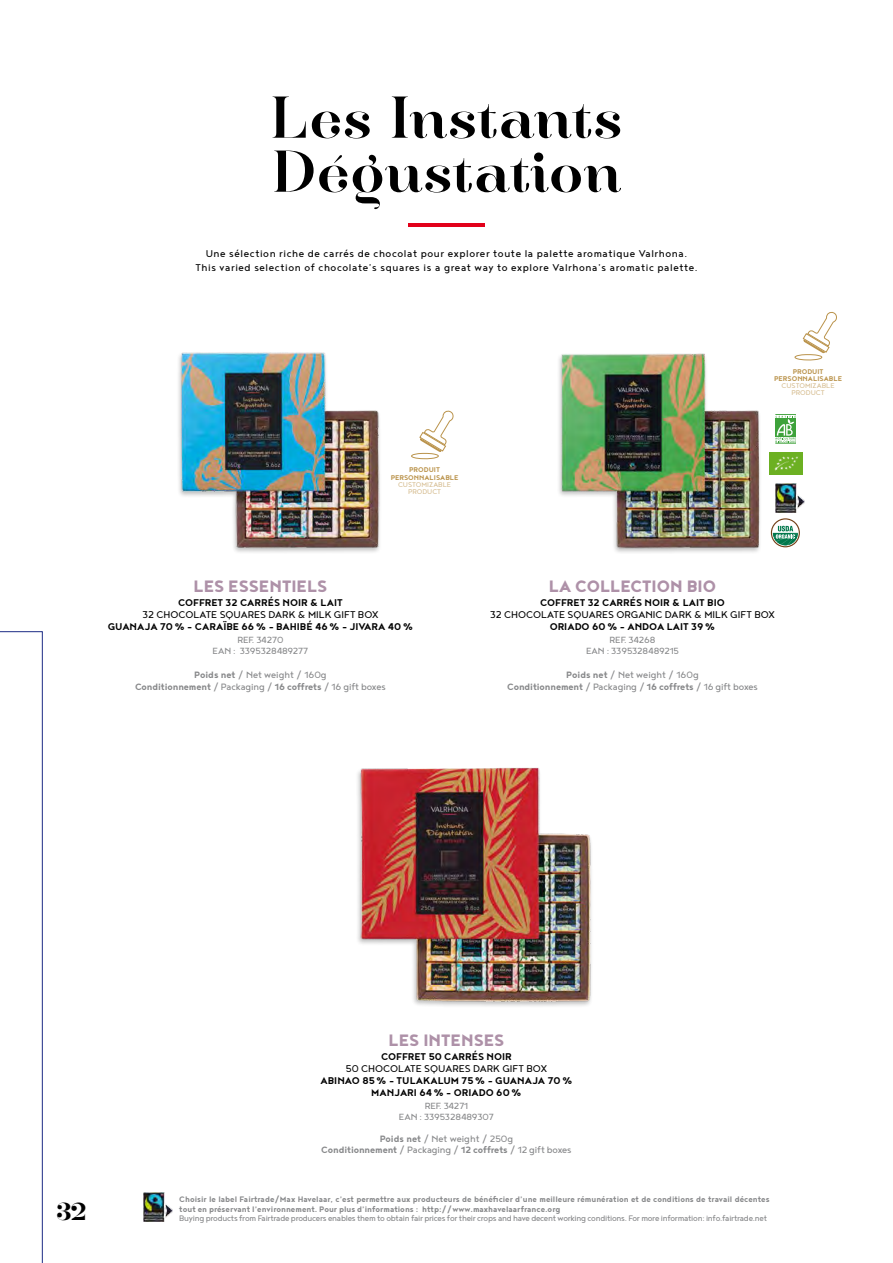
<style>
.page{position:relative;width:893px;height:1263px;background:#fff}
.page>*{position:absolute;margin:0;border:0;box-sizing:border-box;transform-origin:0 0}
.t1{font:50.25px/54px "Hera Big";letter-spacing:.02em;color:#000}
.t2{font:600 21px "Hera Big";color:#000}
.t3{font:800 20.25px "Noyh Geometric";color:#ae91a8}
.t4{font:700 12px/12px "Noyh Geometric";color:#000;text-align:center}
.t5{font:12px/13.5px "Noyh Geometric";letter-spacing:.05em;color:#000;text-align:center}
.t6{font:12px "Noyh Geometric";color:#000}
.t7{font:11.25px/11.2px "Noyh Geometric";color:#87888a;text-align:center}
.t8{font:10.95px/10.9px "Noyh Geometric";letter-spacing:-.01em;color:#87888a;text-align:center}
.t9{font:700 9.75px/9.8px "Noyh Geometric";color:#87888a}
.t10{font:9.75px "Noyh Geometric";letter-spacing:-.025em;color:#87888a}
.t11{font:700 8.4px/7.2px "Noyh Geometric";color:#ba934b;text-align:center}
.t12{font:8.4px/7.2px "Noyh Geometric";color:#d6bd91;text-align:center}
.s1{font-weight:700}
</style>
<div class="page">
<hr style="left:408px;top:224px;width:77px;height:3px;background:#e2001a">
<img style="left:357px;top:767px;width:235px;height:239px">
<img style="left:559px;top:353px;width:224px;height:200px">
<img style="left:178px;top:352px;width:202px;height:201px">
<svg style="left:411px;top:410px;width:42px;height:49px"></svg>
<svg style="left:794px;top:312px;width:43px;height:48px"></svg>
<div style="left:771px;top:518px;width:29px;height:29px;border:1px solid #744018;border-radius:50%"></div>
<svg style="left:773px;top:526px;width:25px;height:19px"></svg>
<svg style="left:775px;top:414px;width:21px;height:30px"></svg>
<img style="left:769px;top:452px;width:33px;height:22px">
<img style="left:775px;top:483px;width:29px;height:29px">
<img style="left:144px;top:1193px;width:28px;height:29px">
<svg style="left:0;top:631px;width:43px;height:632px"></svg>
<h1 class="t1" style="left:271px;top:90px;width:353px">Les Instants<br>Dégustation</h1>
<p class="t5" style="left:195px;top:247px;width:504px">Une sélection riche de carrés de chocolat pour explorer toute la palette aromatique Valrhona.<br>This varied selection of chocolate’s squares is a great way to explore Valrhona’s aromatic palette.</p>
<p class="t11" style="left:391px;top:466px;width:69px">PRODUIT<br>PERSONNALISABLE</p>
<p class="t12" style="left:398px;top:481px;width:55px">CUSTOMIZABLE<br>PRODUCT</p>
<p class="t11" style="left:774px;top:367px;width:69px">PRODUIT<br>PERSONNALISABLE</p>
<p class="t12" style="left:781px;top:382px;width:55px">CUSTOMIZABLE<br>PRODUCT</p>
<h3 class="t3" style="left:193px;top:574px;width:135px">LES ESSENTIELS</h3>
<p class="t4" style="left:178px;top:596px;width:166px">COFFRET 32 CARRÉS NOIR &amp; LAIT</p>
<p class="t6" style="left:142px;top:608px;width:238px">32 CHOCOLATE SQUARES DARK &amp; MILK GIFT BOX</p>
<p class="t4" style="left:108px;top:620px;width:307px">GUANAJA 70% - CARAÏBE 66% - BAHIBÉ 46% - JIVARA 40%</p>
<p class="t8" style="left:213px;top:634px;width:97px">REF. 34270<br>EAN : 3395328489277</p>
<p class="t7" style="left:135px;top:669px;width:252px"><span class="s1">Poids net</span> / Net weight / 160g<br><span class="s1">Conditionnement</span> / Packaging / <span class="s1">16 coffrets</span> / 16 gift boxes</p>
<h3 class="t3" style="left:549px;top:574px;width:169px">LA COLLECTION BIO</h3>
<p class="t4" style="left:540px;top:596px;width:186px">COFFRET 32 CARRÉS NOIR &amp; LAIT BIO</p>
<p class="t6" style="left:490px;top:608px;width:286px">32 CHOCOLATE SQUARES ORGANIC DARK &amp; MILK GIFT BOX</p>
<p class="t4" style="left:550px;top:620px;width:167px">ORIADO 60% - ANDOA LAIT 39%</p>
<p class="t8" style="left:586px;top:634px;width:94px">REF. 34268<br>EAN : 3395328489215</p>
<p class="t7" style="left:507px;top:669px;width:252px"><span class="s1">Poids net</span> / Net weight / 160g<br><span class="s1">Conditionnement</span> / Packaging / <span class="s1">16 coffrets</span> / 16 gift boxes</p>
<h2 class="t2" style="left:56px;top:1195px;width:31px">32</h2>
<h3 class="t3" style="left:389px;top:1028px;width:117px">LES INTENSES</h3>
<p class="t4" style="left:381px;top:1050px;width:132px">COFFRET 50 CARRÉS NOIR</p>
<p class="t6" style="left:346px;top:1062px;width:203px">50 CHOCOLATE SQUARES DARK GIFT BOX</p>
<p class="t4" style="left:320px;top:1074px;width:254px">ABINAO 85% - TULAKALUM 75% - GUANAJA 70%<br>MANJARI 64% - ORIADO 60%</p>
<p class="t8" style="left:399px;top:1100px;width:97px">REF. 34271<br>EAN : 3395328489307</p>
<p class="t7" style="left:321px;top:1132px;width:252px"><span class="s1">Poids net</span> / Net weight / 250g<br><span class="s1">Conditionnement</span> / Packaging / <span class="s1">12 coffrets</span> / 12 gift boxes</p>
<p class="t9" style="left:179px;top:1194px;width:592px">Choisir le label Fairtrade/Max Havelaar, c’est permettre aux producteurs de bénéficier d’une meilleure rémunération et de conditions de travail décentes tout en préservant l’environnement. Pour plus d’informations : http://www.maxhavelaarfrance.org</p>
<p class="t10" style="left:179px;top:1213px;width:589px">Buying products from Fairtrade producers enables them to obtain fair prices for their crops and have decent working conditions. For more information: info.fairtrade.net</p>
</div>
